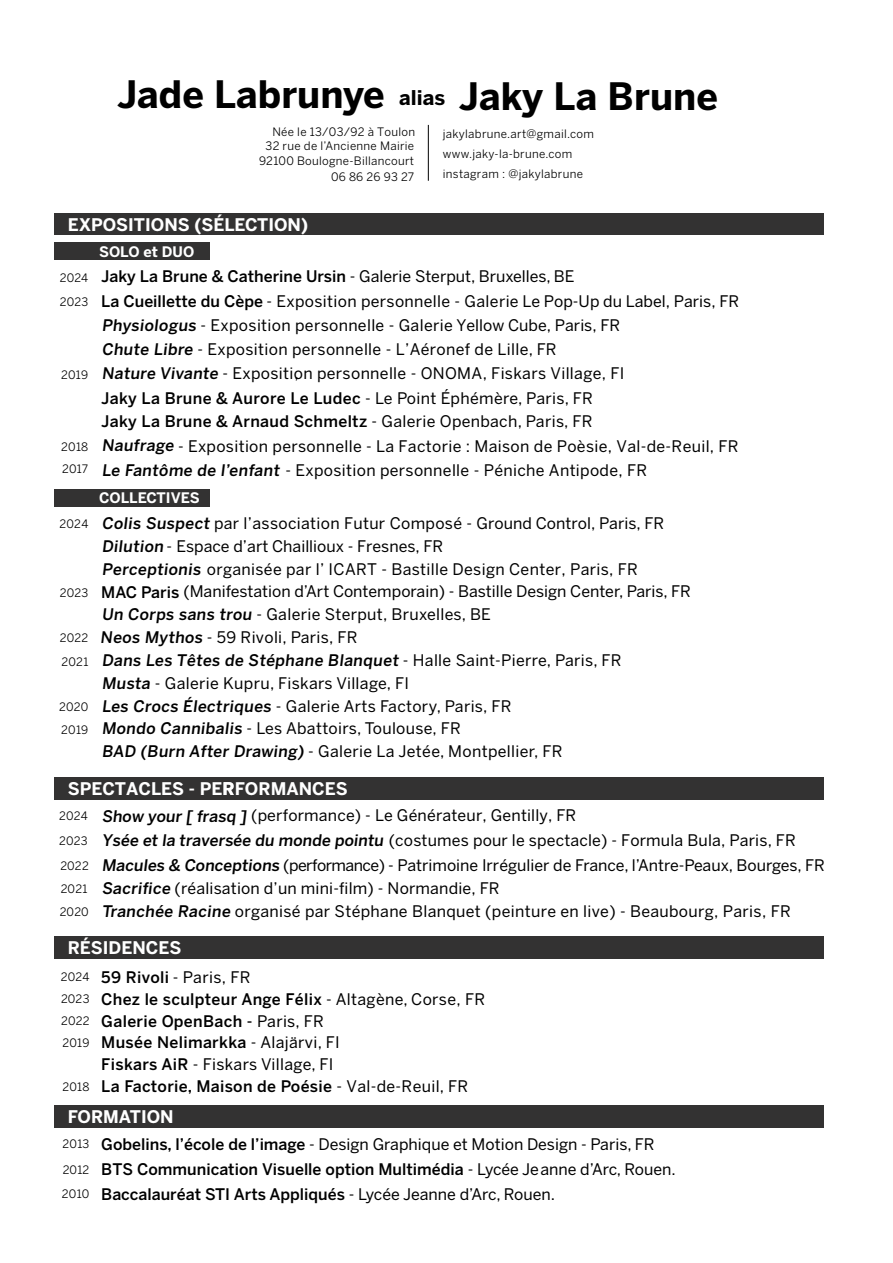
<style>
.page{position:relative;width:893px;height:1263px;background:#fff}
.page>*{position:absolute;margin:0;border:0;box-sizing:border-box;transform-origin:0 0}
.t1{font:700 37.5px "Benton Sans";color:#000}
.t2{font:700 17.25px "Benton Sans";color:#fff}
.t3{font:15.9px/22.8px "Benton Sans";letter-spacing:.02em;color:#000}
.t4{font:500 15.9px/21.9px "Benton Sans";letter-spacing:.005em;color:#000}
.t5{font:15.9px "Benton Sans";color:#000}
.t6{font:700 14.4px "Benton Sans";color:#fff}
.t7{font:11.55px/20.2px "Benton Sans";letter-spacing:.025em;color:#000}
.s1{font-size:20.25px}
.s2{font-weight:500}
.s3{font-size:11.55px}
.s4{font-weight:400;font-size:11.55px}
.s5{font-weight:400}
</style>
<div class="page">
<div style="left:54px;top:213px;width:769px;height:22px;background:#333232"></div>
<div style="left:54px;top:242px;width:156px;height:18px;background:#333232"></div>
<div style="left:54px;top:489px;width:156px;height:18px;background:#333232"></div>
<div style="left:54px;top:1105px;width:769px;height:23px;background:#333232"></div>
<div style="left:54px;top:778px;width:769px;height:22px;background:#333232"></div>
<div style="left:54px;top:936px;width:769px;height:23px;background:#333232"></div>
<hr style="left:428px;top:125px;width:1px;height:56px;background:#000">
<h1 class="t1" style="left:117px;top:72px;width:602px">Jade Labrunye <span class="s1">alias</span> Jaky La Brune</h1>
<p class="t7" style="left:266px;top:136px;width:150px">32 rue de l’Ancienne Mairie</p>
<p class="t7" style="left:272px;top:122px;width:144px">Née le 13/03/92 à Toulon</p>
<p class="t7" style="left:259px;top:153px;width:157px;line-height:15.9px;text-align:right">92100 Boulogne-Billancourt<br>06 86 26 93 27</p>
<p class="t7" style="left:443px;top:124px;width:153px">jakylabrune.art@gmail.com www.jaky-la-brune.com instagram : @jakylabrune</p>
<p class="t2" style="left:68px;top:214px;width:242px">EXPOSITIONS (SÉLECTION)</p>
<p class="t7" style="left:60px;top:266px;width:30px;line-height:24.3px">2024<br>2023</p>
<p class="t6" style="left:99px;top:243px;width:97px">SOLO et DUO</p>
<p class="t5" style="left:101px;top:267px;width:475px"><span class="s2">Jaky La Brune &amp; Catherine Ursin</span> - Galerie Sterput, Bruxelles, BE</p>
<p class="t3" style="left:101px;top:288px;width:639px;line-height:24.2px"><span class="s2">La Cueillette du Cèpe</span> - Exposition personnelle - Galerie Le Pop-Up du Label, Paris, FR<br><span class="s2">Physiologus</span> - Exposition personnelle - Galerie Yellow Cube, Paris, FR</p>
<p class="t7" style="left:61px;top:365px;width:29px">2019</p>
<p class="t7" style="left:61px;top:435px;width:29px;line-height:22.8px">2018<br>2017</p>
<p class="t7" style="left:60px;top:513px;width:30px">2024</p>
<p class="t7" style="left:60px;top:583px;width:30px">2023</p>
<p class="t7" style="left:60px;top:625px;width:30px;line-height:24px">2022<br>2021</p>
<p class="t7" style="left:59px;top:695px;width:31px;line-height:22.8px">2020<br>2019</p>
<p class="t3" style="left:102px;top:337px;width:524px;line-height:24.2px"><span class="s2">Chute Libre</span> - Exposition personnelle - L’Aéronef de Lille, FR<br><span class="s2">NatureVivante</span> - Exposition personnelle - ONOMA, Fiskars Village, FI</p>
<p class="t3" style="left:101px;top:361px;width:639px;line-height:24.5px;text-indent:193px">,<br><span class="s2">Jaky La Brune &amp; Aurore Le Ludec</span> - Le Point Éphémère, Paris, FR<br><span class="s2">Jaky La Brune &amp; Arnaud Schmeltz</span> - Galerie Openbach, Paris, FR<br><span class="s2">Naufrage</span> - Exposition personnelle - La Factorie : Maison de Poèsie, Val-de-Reuil, FR</p>
<p class="t3" style="left:102px;top:458px;width:547px"><span class="s2">Le Fantôme de l’enfant</span> - Exposition personnelle - Péniche Antipode, FR</p>
<p class="t6" style="left:99px;top:489px;width:102px">COLLECTIVES</p>
<p class="t3" style="left:102px;top:512px;width:564px"><span class="s2">Colis Suspect</span> par l’association Futur Composé - Ground Control, Paris, FR<br><span class="s2">Dilution</span>- Espace d’art Chaillioux - Fresnes, FR<br><span class="s2">Perceptionis</span> organisée par l’ ICART - Bastille Design Center, Paris, FR</p>
<p class="t5" style="left:101px;top:581px;width:591px"><span class="s2">MAC Paris</span> (Manifestation d’Art Contemporain) - Bastille Design Center, Paris, FR</p>
<p class="t3" style="left:100px;top:603px;width:523px"><span class="s2">Un Corps sans trou</span> - Galerie Sterput, Bruxelles, BE<br><span class="s2">Neos Mythos</span> - 59 Rivoli, Paris, FR<br><span class="s2">Dans Les Têtes de Stéphane Blanquet</span> - Halle Saint-Pierre, Paris, FR <span class="s2">Musta</span> - Galerie Kupru, Fiskars Village, FI<br><span class="s2">Les Crocs Électriques</span> - Galerie Arts Factory, Paris, FR<br><span class="s2">Mondo Cannibalis</span> - Les Abattoirs, Toulouse, FR<br><span class="s2">BAD (BurnAfter Drawing)</span> - Galerie La Jetée, Montpellier, FR</p>
<p class="t2" style="left:68px;top:779px;width:281px">SPECTACLES - PERFORMANCES</p>
<p class="t3" style="left:59px;top:804px;width:519px"><span class="s3">2024</span> <span class="s2">Show your [ frasq ]</span> (performance) - Le Générateur, Gentilly, FR</p>
<p class="t3" style="left:59px;top:829px;width:738px"><span class="s3">2023</span> <span class="s2">Ysée et la traversée du monde pointu</span> (costumes pour le spectacle) - Formula Bula, Paris, FR</p>
<p class="t7" style="left:60px;top:854px;width:31px;line-height:23.1px">2022<br>2021<br>2020</p>
<p class="t5" style="left:102px;top:855px;width:725px"><span class="s2">Macules &amp; Conceptions</span>(performance) - Patrimoine Irrégulier de France, l’Antre-Peaux, Bourges, FR</p>
<p class="t3" style="left:102px;top:876px;width:399px"><span class="s2">Sacrifice</span> (réalisation d’un mini-film) - Normandie, FR</p>
<p class="t3" style="left:102px;top:900px;width:691px"><span class="s2">Tranchée Racine</span> organisé par Stéphane Blanquet (peinture en live) - Beaubourg, Paris, FR</p>
<p class="t2" style="left:68px;top:937px;width:115px">RÉSIDENCES</p>
<p class="t4" style="left:101px;top:965px;width:385px;text-indent:-40px"><span class="s4">2024</span> 59 Rivoli <span class="s5">- Paris, FR<br></span>Chez le sculpteur Ange Félix <span class="s5">- Altagène, Corse, FR </span>Galerie OpenBach - <span class="s5">Paris, FR<br></span>Musée Nelimarkka <span class="s5">- Alajärvi, FI<br></span>Fiskars AiR <span class="s5">- Fiskars Village, FI<br></span>La Factorie, Maison de Poésie <span class="s5">- Val-de-Reuil, FR</span></p>
<p class="t7" style="left:61px;top:988px;width:30px;line-height:22px;text-align:justify">2023<br>2022<br>2019</p>
<p class="t7" style="left:62px;top:1077px;width:29px">2018</p>
<p class="t2" style="left:68px;top:1106px;width:107px">FORMATION</p>
<p class="t5" style="left:101px;top:1134px;width:555px"><span class="s2">Gobelins, l’école de l’image</span> - Design Graphique et Motion Design - Paris, FR</p>
<p class="t4" style="left:101px;top:1183px;width:455px">Baccalauréat STI Arts Appliqués <span class="s5">- Lycée Jeanne d’Arc, Rouen.</span></p>
<p class="t7" style="left:63px;top:1134px;width:28px">2013</p>
<p class="t4" style="left:63px;top:1158px;width:615px"><span class="s4">2012</span> BTS Communication Visuelle option Multimédia <span class="s5">- Lycée Jeanne d’Arc, Rouen.</span></p>
<p class="t7" style="left:62px;top:1184px;width:29px">2010</p>
</div>
